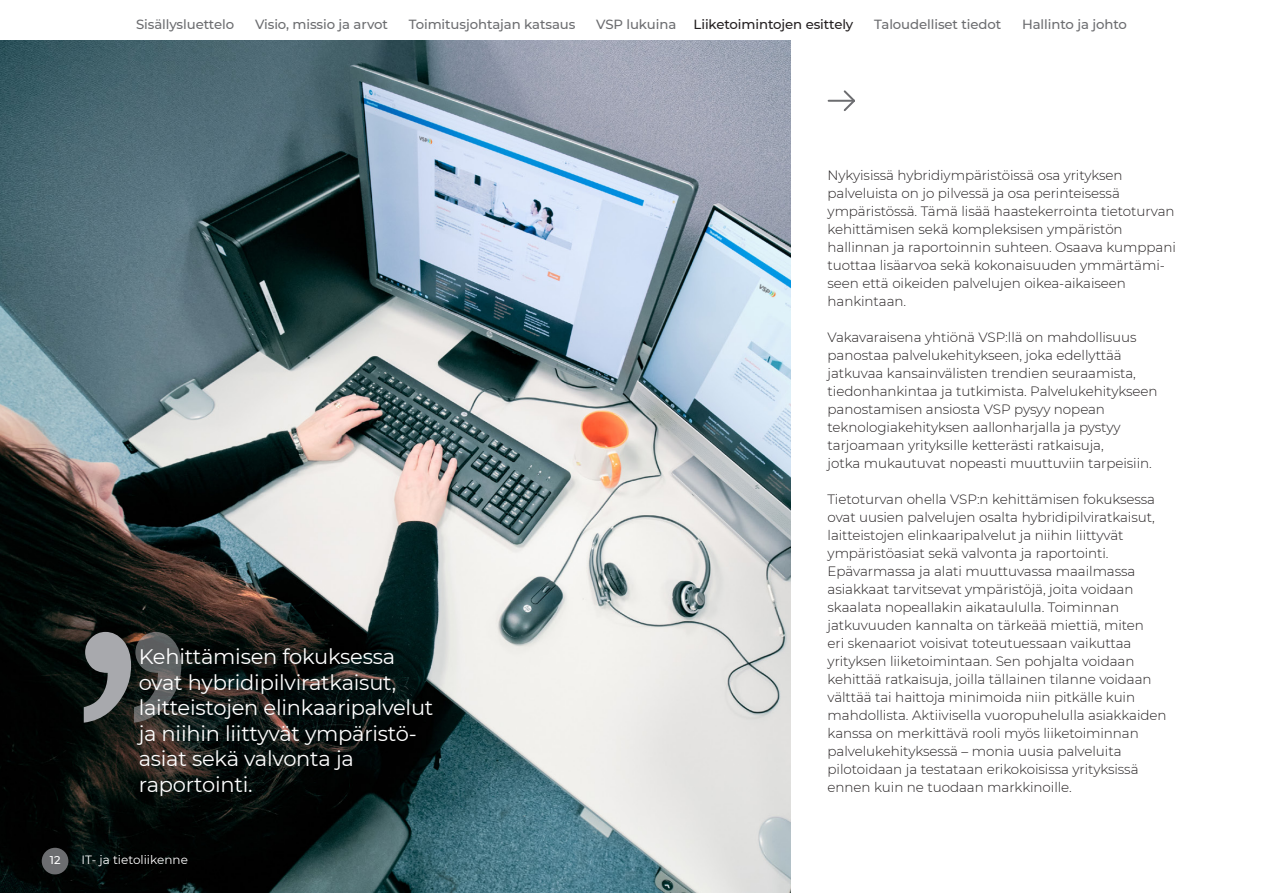
<style>
.page{position:relative;width:1263px;height:893px;background:#fff}
.page>*{position:absolute;margin:0;border:0;box-sizing:border-box;transform-origin:0 0}
.t1{font:21px/25.5px "Montserrat";letter-spacing:-.01em;color:#fff}
.t2{font:300 13.5px/18px "Montserrat";letter-spacing:-.005em;color:#231f20}
.t3{font:500 13.35px "Montserrat";letter-spacing:-.005em;color:#6c6d70}
.t4{font:500 13.35px "Montserrat";letter-spacing:-.005em;color:#231f20}
.t5{font:12px "Montserrat";color:#fff}
.t6{font:500 11.25px "Montserrat";color:#fff}
</style>
<div class="page">
<img style="left:0;top:40px;width:791px;height:853px">
<div style="left:42px;top:848px;width:26px;height:26px;background:#6c6d70;border-radius:50%"></div>
<hr style="left:829px;top:100px;width:25px;height:2px;background:#6c6d70">
<svg style="left:842px;top:90px;width:13px;height:21px"></svg>
<svg style="left:84px;top:632px;width:97px;height:91px;background:#565857"></svg>
<p class="t3" style="left:136px;top:15px;width:100px">Sisällysluettelo</p>
<p class="t3" style="left:255px;top:15px;width:134px">Visio, missio ja arvot</p>
<p class="t3" style="left:409px;top:15px;width:168px">Toimitusjohtajan katsaus</p>
<p class="t3" style="left:596px;top:15px;width:82px">VSP lukuina</p>
<p class="t4" style="left:694px;top:15px;width:161px">Liiketoimintojen esittely</p>
<p class="t3" style="left:874px;top:15px;width:129px">Taloudelliset tiedot</p>
<p class="t3" style="left:1022px;top:15px;width:106px">Hallinto ja johto</p>
<h1 class="t1" style="left:139px;top:643px;width:296px">Kehittämisen fokuksessa ovat hybridipilviratkaisut, laitteistojen elinkaaripalvelut ja niihin liittyvät ympäristö&shy;asiat sekä valvonta ja raportointi.</h1>
<p class="t6" style="left:50px;top:852px;width:12px">12</p>
<p class="t5" style="left:82px;top:852px;width:108px">IT- ja tietoliikenne</p>
<p class="t2" style="left:828px;top:166px;width:350px">Nykyisissä hybridiympäristöissä osa yrityksen palveluista on jo pilvessä ja osa perinteisessä ympäristössä. Tämä lisää haastekerrointa tietoturvan kehittämisen sekä kompleksisen ympäristön hallinnan ja raportoinnin suhteen. Osaava kumppani tuottaa lisäarvoa sekä kokonaisuuden ymmärtämi&shy;seen että oikeiden palvelujen oikea-aikaiseen hankintaan.</p>
<p class="t2" style="left:828px;top:328px;width:331px">Vakavaraisena yhtiönä VSP:llä on mahdollisuus panostaa palvelukehitykseen, joka edellyttää jatkuvaa kansainvälisten trendien seuraamista, tiedonhankintaa ja tutkimista. Palvelukehitykseen panostamisen ansiosta VSP pysyy nopean teknologiakehityksen aallonharjalla ja pystyy tarjoamaan yrityksille ketterästi ratkaisuja,<br>jotka mukautuvat nopeasti muuttuviin tarpeisiin.</p>
<p class="t2" style="left:828px;top:490px;width:340px">Tietoturvan ohella VSP:n kehittämisen fokuksessa ovat uusien palvelujen osalta hybridipilviratkaisut, laitteistojen elinkaaripalvelut ja niihin liittyvät ympäristöasiat sekä valvonta ja raportointi.<br>Epävarmassa ja alati muuttuvassa maailmassa asiakkaat tarvitsevat ympäristöjä, joita voidaan skaalata nopeallakin aikataululla. Toiminnan jatkuvuuden kannalta on tärkeää miettiä, miten<br>eri skenaariot voisivat toteutuessaan vaikuttaa yrityksen liiketoimintaan. Sen pohjalta voidaan kehittää ratkaisuja, joilla tällainen tilanne voidaan välttää tai haittoja minimoida niin pitkälle kuin mahdollista. Aktiivisella vuoropuhelulla asiakkaiden kanssa on merkittävä rooli myös liiketoiminnan palvelukehityksessä – monia uusia palveluita pilotoidaan ja testataan erikokoisissa yrityksissä ennen kuin ne tuodaan markkinoille.</p>
</div>
